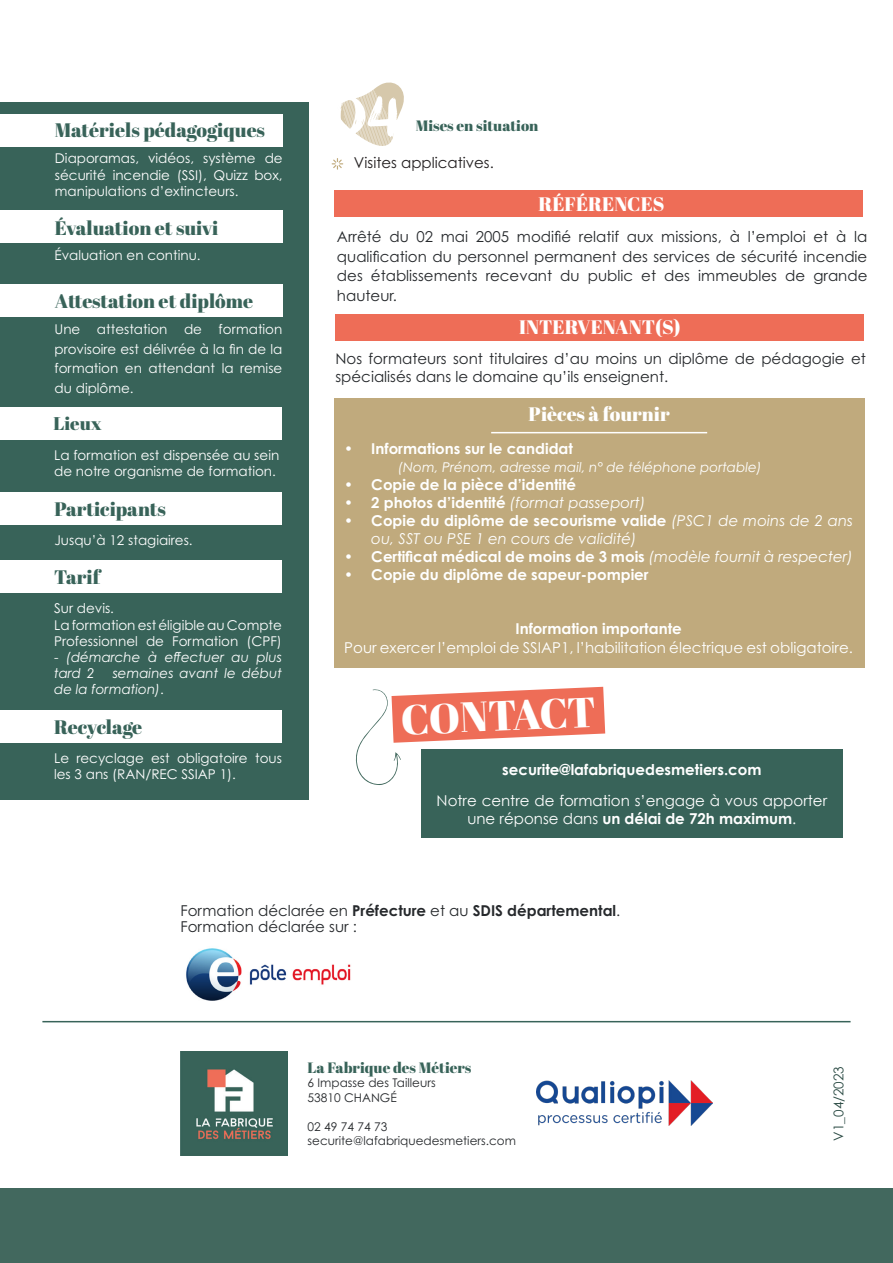
<style>
.page{position:relative;width:893px;height:1263px;background:#fff}
.page>*{position:absolute;margin:0;border:0;box-sizing:border-box;transform-origin:0 0}
.t1{font:60px "Ghiya Strokes";color:#fff}
.t2{font:42px "Abril Fatface";color:#fff}
.t3{font:19.5px "Abril Fatface";color:#386359}
.t4{font:19.5px "Abril Fatface";color:#fff}
.t5{font:18.3px "Abril Fatface";color:#386359}
.t6{font:15px/19.5px "Century Gothic Pro";color:#26292c;text-align:justify}
.t7{font:700 15px "Century Gothic Pro";color:#fff}
.t8{font:italic 15px/18px "Century Gothic Pro";color:#fff}
.t9{font:15px/18px "Century Gothic";color:#fff;text-align:center}
.t10{font:15px "Century Gothic Pro";color:#fff}
.t11{font:700 15px "Century Gothic Pro";color:#26292c}
.t12{font:15px "Abril Fatface";color:#386359}
.t13{font:700 15px "Century Gothic";color:#fff}
.t14{font:15px "Century Gothic Pro";color:#231f20}
.t15{font:13.5px/16.2px "Century Gothic Pro";color:#fff}
.t16{font:italic 13.5px/16.2px "Century Gothic Pro";color:#fff}
.t17{font:13.5px "Century Gothic";color:#2b4b44}
.t18{font:12px "Century Gothic Pro";color:#26292c}
.s1{font-style:normal}
.s2{font-weight:400;font-style:italic}
.s3{font-weight:700;font-style:normal}
.s4{font-weight:700}
.s5{font-weight:400}
</style>
<div class="page">
<div style="left:0;top:102px;width:309px;height:697px;background:#386359"></div>
<svg style="left:337px;top:82px;width:67px;height:64px"></svg>
<svg style="left:332px;top:158px;width:11px;height:12px"></svg>
<div style="left:0;top:114px;width:283px;height:32px;background:#fff"></div>
<div style="left:0;top:211px;width:282px;height:32px;background:#fff"></div>
<div style="left:0;top:285px;width:283px;height:32px;background:#fff"></div>
<div style="left:334px;top:398px;width:530px;height:270px;background:#c0aa7d"></div>
<hr style="left:491px;top:432px;width:216px;height:1px;background:#fff">
<div style="left:421px;top:749px;width:421px;height:89px;background:#386359"></div>
<svg style="left:355px;top:687px;width:250px;height:98px"></svg>
<div style="left:334px;top:190px;width:529px;height:27px;background:#ee6d57"></div>
<div style="left:335px;top:314px;width:529px;height:26px;background:#ee6d57"></div>
<div style="left:0;top:407px;width:282px;height:32px;background:#fff"></div>
<div style="left:0;top:493px;width:282px;height:32px;background:#fff"></div>
<div style="left:0;top:561px;width:282px;height:32px;background:#fff"></div>
<div style="left:0;top:710px;width:282px;height:33px;background:#fff"></div>
<hr style="left:42px;top:1021px;width:808px;height:1px;background:#386359">
<img style="left:186px;top:948px;width:165px;height:53px">
<div style="left:0;top:1189px;width:893px;height:74px;background:#42685e"></div>
<img style="left:180px;top:1052px;width:108px;height:103px">
<img style="left:536px;top:1081px;width:177px;height:45px">
<p class="t3" style="left:55px;top:117px;width:212px">Matériels pédagogiques</p>
<p class="t15" style="left:55px;top:150px;width:229px;text-align:justify">Diaporamas, vidéos, système de sécurité incendie (SSI), Quizz box, manipulations d’extincteurs.</p>
<p class="t3" style="left:55px;top:215px;width:165px">Évaluation et suivi</p>
<p class="t15" style="left:54px;top:247px;width:148px">Évaluation en continu.</p>
<p class="t3" style="left:55px;top:287px;width:200px">Attestation et diplôme</p>
<p class="t15" style="left:55px;top:319px;width:229px;line-height:19.5px;text-align:justify">Une attestation de formation provisoire est délivrée à la fin de la formation en attendant la remise du diplôme.</p>
<p class="t5" style="left:53px;top:411px;width:50px">Lieux</p>
<p class="t15" style="left:54px;top:446px;width:227px">La formation est dispensée au sein de notre organisme de formation.</p>
<p class="t3" style="left:54px;top:495px;width:113px">Participants</p>
<p class="t15" style="left:54px;top:532px;width:140px">Jusqu’à 12 stagiaires.</p>
<p class="t3" style="left:54px;top:563px;width:48px">Tarif</p>
<p class="t15" style="left:54px;top:600px;width:61px">Sur devis.</p>
<p class="t15" style="left:54px;top:616px;width:229px">La formation est éligible au Compte<br>Professionnel de Formation (CPF)</p>
<p class="t16" style="left:54px;top:649px;width:229px"><span class="s1">-</span> (démarche à effectuer au plus tard 2</p>
<p class="t16" style="left:54px;top:665px;width:229px;text-indent:59px">semaines avant le début de la formation)<span class="s1">.</span></p>
<p class="t3" style="left:54px;top:713px;width:90px">Recyclage</p>
<p class="t15" style="left:54px;top:750px;width:229px">Le recyclage est obligatoire tous les 3 ans (RAN/REC SSIAP 1).</p>
<p class="t1" style="left:330px;top:89px;width:74px">04</p>
<p class="t12" style="left:416px;top:115px;width:124px">Mises en situation</p>
<p class="t14" style="left:354px;top:154px;width:142px">Visites applicatives.</p>
<p class="t4" style="left:538px;top:190px;width:127px">RÉFÉRENCES</p>
<p class="t6" style="left:337px;top:227px;width:532px">Arrêté du 02 mai 2005 modifié relatif aux missions, à l’emploi et à la qualification du personnel permanent des services de sécurité incendie des établissements recevant du public et des immeubles de grande hauteur.</p>
<p class="t4" style="left:519px;top:314px;width:163px">INTERVENANT(S)</p>
<p class="t6" style="left:335px;top:349px;width:532px;line-height:18px">Nos formateurs sont titulaires d’au moins un diplôme de pédagogie et spécialisés dans le domaine qu’ils enseignent.</p>
<p class="t4" style="left:529px;top:401px;width:143px">Pièces à fournir</p>
<p class="t7" style="left:344px;top:439px;width:230px">• Informations sur le candidat</p>
<p class="t16" style="left:398px;top:459px;width:365px">(Nom, Prénom, adresse mail, n° de téléphone portable)</p>
<p class="t7" style="left:344px;top:475px;width:233px">• Copie de la pièce d’identité</p>
<p class="t7" style="left:344px;top:493px;width:303px">• 2 photos d’identité <span class="s2">(format passeport)</span></p>
<p class="t8" style="left:371px;top:511px;width:483px;text-indent:-27px"><span class="s3">• Copie du diplôme de secourisme valide</span> (PSC1 de moins de 2 ans ou, SST ou PSE 1 en cours de validité)</p>
<p class="t7" style="left:344px;top:547px;width:510px">• Certificat médical de moins de 3 mois <span class="s2">(modèle fournit à respecter)</span></p>
<p class="t7" style="left:344px;top:565px;width:306px">• Copie du diplôme de sapeur-pompier</p>
<p class="t7" style="left:515px;top:619px;width:168px">Information importante</p>
<p class="t10" style="left:344px;top:639px;width:510px">Pour exercer l’emploi de SSIAP1, l’habilitation électrique est obligatoire.</p>
<p class="t2" style="left:400px;top:689px;width:197px;rotate:-2deg">CONTACT</p>
<p class="t13" style="left:502px;top:758px;width:261px">securite@lafabriquedesmetiers.com</p>
<p class="t9" style="left:437px;top:791px;width:392px">Notre centre de formation s’engage à vous apporter une réponse dans <span class="s4">un délai de 72h maximum</span>.</p>
<p class="t11" style="left:181px;top:901px;width:441px"><span class="s5">Formation déclarée en</span> Préfecture <span class="s5">et au</span> SDIS départemental<span class="s5">.</span></p>
<p class="t6" style="left:181px;top:916px;width:178px">Formation déclarée sur :</p>
<p class="t12" style="left:308px;top:1057px;width:165px">La Fabrique des Métiers</p>
<p class="t18" style="left:308px;top:1076px;width:130px">6 Impasse des Tailleurs</p>
<p class="t18" style="left:308px;top:1090px;width:91px">53810 CHANGÉ</p>
<p class="t18" style="left:308px;top:1119px;width:81px">02 49 74 74 73</p>
<p class="t18" style="left:308px;top:1133px;width:210px">securite@lafabriquedesmetiers.com</p>
<p class="t17" style="left:829px;top:1140px;width:76px;rotate:-90deg">V1_04/2023</p>
</div>
